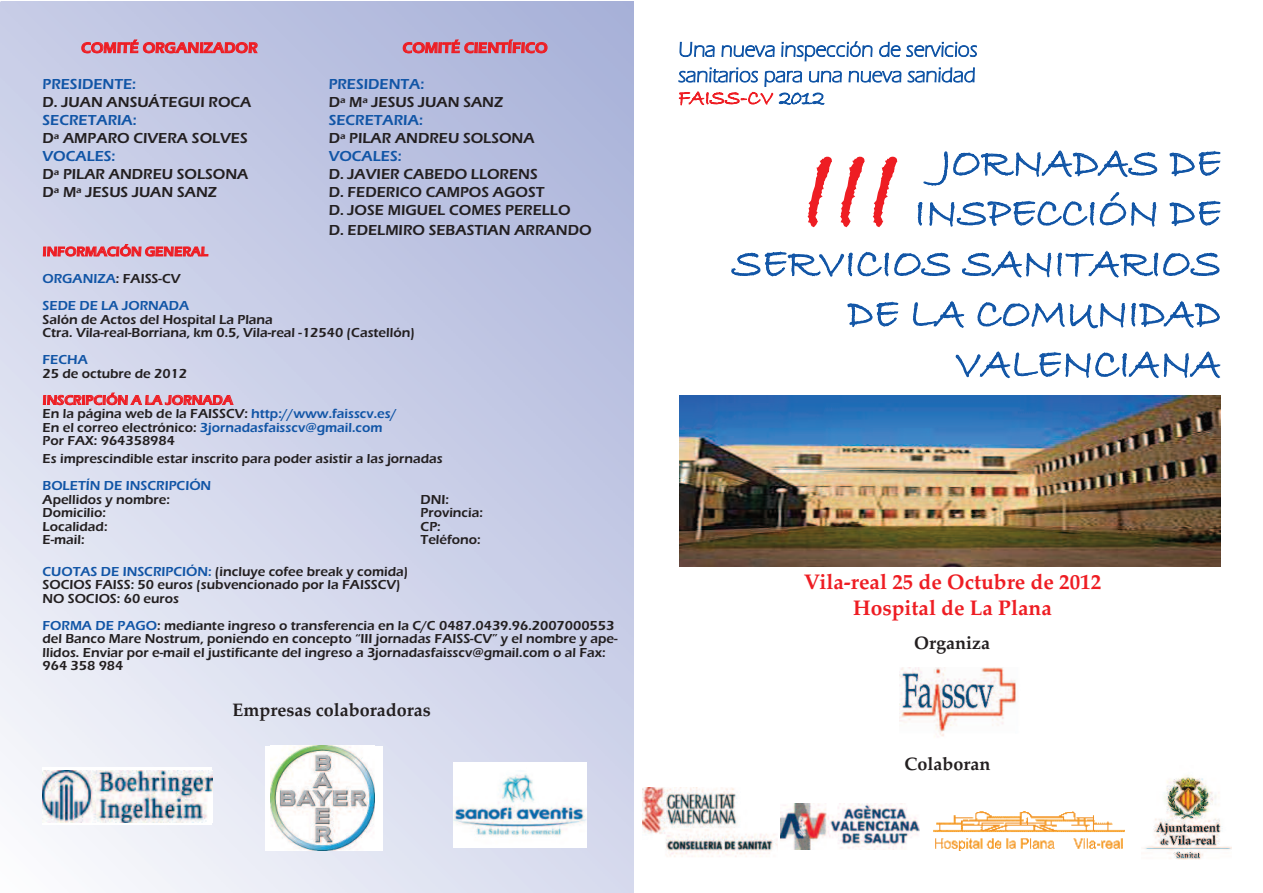
<style>
.page{position:relative;width:1263px;height:893px;background:#fff}
.page>*{position:absolute;margin:0;border:0;box-sizing:border-box;transform-origin:0 0}
.t1{font:italic 124.5px "Bradley Hand ITC";color:#ee1d23}
.t2{font:42px/50.2px "Bradley Hand ITC";color:#1155a6;text-align:right}
.t3{font:300 21px/25.5px "Eras ITC";color:#1155a6}
.t4{font:700 21px/25.7px "Palatino Linotype";color:#ee1d23;text-align:center}
.t5{font:21px "Bradley Hand ITC";color:#ee1d23}
.t6{font:700 18px "Palatino Linotype";color:#231f20}
.t7{font:600 15px/18px "Eras ITC";color:#231f20}
.t8{font:600 15px "Eras ITC";color:#1155a6}
.t9{font:600 15px "Eras ITC";color:#ee1d23}
.t10{font:600 13.5px/13.5px "Eras ITC";color:#231f20}
.t11{font:600 13.5px/27px "Eras ITC";color:#1155a6}
.s1{color:#ee1d23}
.s2{color:#231f20}
.s3{color:#1155a6}
</style>
<div class="page">
<img style="left:0;top:1px;width:634px;height:892px">
<img style="left:679px;top:395px;width:541px;height:171px">
<img style="left:933px;top:811px;width:192px;height:39px">
<img style="left:642px;top:787px;width:135px;height:70px">
<img style="left:900px;top:668px;width:116px;height:69px">
<img style="left:780px;top:803px;width:140px;height:46px">
<img style="left:1144px;top:776px;width:87px;height:84px">
<div style="left:43px;top:767px;width:169px;height:58px;background:linear-gradient(to right,#fff,#fff)"></div>
<img style="left:43px;top:771px;width:169px;height:51px">
<div style="left:265px;top:746px;width:118px;height:104px;background:#fff"></div>
<img style="left:270px;top:746px;width:105px;height:104px">
<img style="left:453px;top:763px;width:134px;height:84px">
<p class="t9" style="left:81px;top:39px;width:178px">COMITÉ ORGANIZADOR</p>
<p class="t8" style="left:43px;top:75px;width:95px">PRESIDENTE:</p>
<p class="t7" style="left:43px;top:93px;width:211px">D. JUAN ANSUÁTEGUI ROCA</p>
<p class="t8" style="left:43px;top:111px;width:96px">SECRETARIA:</p>
<p class="t7" style="left:43px;top:129px;width:207px">Dª AMPARO CIVERA SOLVES</p>
<p class="t8" style="left:43px;top:147px;width:75px">VOCALES:</p>
<p class="t7" style="left:43px;top:165px;width:207px">Dª PILAR ANDREU SOLSONA<br>Dª Mª JESUS JUAN SANZ</p>
<p class="t9" style="left:403px;top:39px;width:146px">COMITÉ CIENTÍFICO</p>
<p class="t8" style="left:329px;top:75px;width:97px">PRESIDENTA:</p>
<p class="t7" style="left:329px;top:93px;width:176px">Dª Mª JESUS JUAN SANZ</p>
<p class="t8" style="left:329px;top:111px;width:96px">SECRETARIA:</p>
<p class="t7" style="left:329px;top:129px;width:207px">Dª PILAR ANDREU SOLSONA</p>
<p class="t8" style="left:329px;top:147px;width:75px">VOCALES:</p>
<p class="t7" style="left:329px;top:165px;width:243px">D. JAVIER CABEDO LLORENS<br>D. FEDERICO CAMPOS AGOST<br>D. JOSE MIGUEL COMES PERELLO</p>
<p class="t7" style="left:329px;top:221px;width:264px">D. EDELMIRO SEBASTIAN ARRANDO</p>
<p class="t11" style="left:43px;top:238px;width:167px"><span class="s1">INFORMACIÓN GENERAL<br></span>ORGANIZA<span class="s2">: FAISS-CV<br></span>SEDE DE LA JORNADA</p>
<p class="t10" style="left:43px;top:312px;width:374px">Salón de Actos del Hospital La Plana<br>Ctra. Vila-real-Borriana, km 0.5, Vila-real -12540 (Castellón)</p>
<p class="t11" style="left:43px;top:346px;width:47px">FECHA</p>
<p class="t10" style="left:43px;top:366px;width:146px">25 de octubre de 2012</p>
<p class="t10" style="left:43px;top:393px;width:356px"><span class="s1">INSCRIPCIÓN A LA JORNADA<br></span>En la página web de la FAISSCV: <span class="s3">http://www.faisscv.es/ </span>En el correo electrónico: <span class="s3">3jornadasfaisscv@gmail.com </span>Por FAX: 964358984</p>
<p class="t10" style="left:43px;top:452px;width:402px">Es imprescindible estar inscrito para poder asistir a las jornadas</p>
<p class="t11" style="left:43px;top:472px;width:170px">BOLETÍN DE INSCRIPCIÓN</p>
<p class="t10" style="left:43px;top:492px;width:129px">Apellidos y nombre:</p>
<p class="t10" style="left:421px;top:492px;width:30px">DNI:</p>
<p class="t10" style="left:43px;top:506px;width:65px">Domicilio:</p>
<p class="t10" style="left:421px;top:506px;width:64px">Provincia:</p>
<p class="t10" style="left:43px;top:519px;width:67px">Localidad:</p>
<p class="t10" style="left:421px;top:519px;width:22px">CP:</p>
<p class="t10" style="left:43px;top:533px;width:44px">E-mail:</p>
<p class="t10" style="left:421px;top:533px;width:61px">Teléfono:</p>
<p class="t10" style="left:43px;top:564px;width:367px"><span class="s3">CUOTAS DE INSCRIPCIÓN:</span> (incluye cofee break y comida)<br>SOCIOS FAISS: 50 euros (subvencionado por la FAISSCV)<br>NO SOCIOS: 60 euros</p>
<p class="t10" style="left:43px;top:618px;width:576px"><span class="s3">FORMA DE PAGO</span>: mediante ingreso o transferencia en la C/C 0487.0439.96.2007000553 del Banco Mare Nostrum, poniendo en concepto “III jornadas FAISS-CV” y el nombre y ape&shy;llidos. Enviar por e-mail el justificante del ingreso a 3jornadasfaisscv@gmail.com o al Fax:<br>964 358 984</p>
<h3 class="t6" style="left:232px;top:699px;width:200px">Empresas colaboradoras</h3>
<h3 class="t3" style="left:678px;top:36px;width:300px">Una nueva inspección de servicios sanitarios para una nueva sanidad</h3>
<h3 class="t5" style="left:678px;top:84px;width:147px">FAISS-CV <span class="s3">2012</span></h3>
<h2 class="t2" style="left:732px;top:135px;width:491px">JORNADAS DE<br>INSPECCIÓN DE<br>SERVICIOS SANITARIOS<br>DE LA COMUNIDAD<br>VALENCIANA</h2>
<h1 class="t1" style="left:795px;top:107px;width:134px">III</h1>
<h3 class="t4" style="left:804px;top:569px;width:299px">Vila-real 25 de Octubre de 2012<br>Hospital de La Plana</h3>
<h3 class="t6" style="left:914px;top:632px;width:77px">Organiza</h3>
<h3 class="t6" style="left:904px;top:753px;width:88px">Colaboran</h3>
</div>
